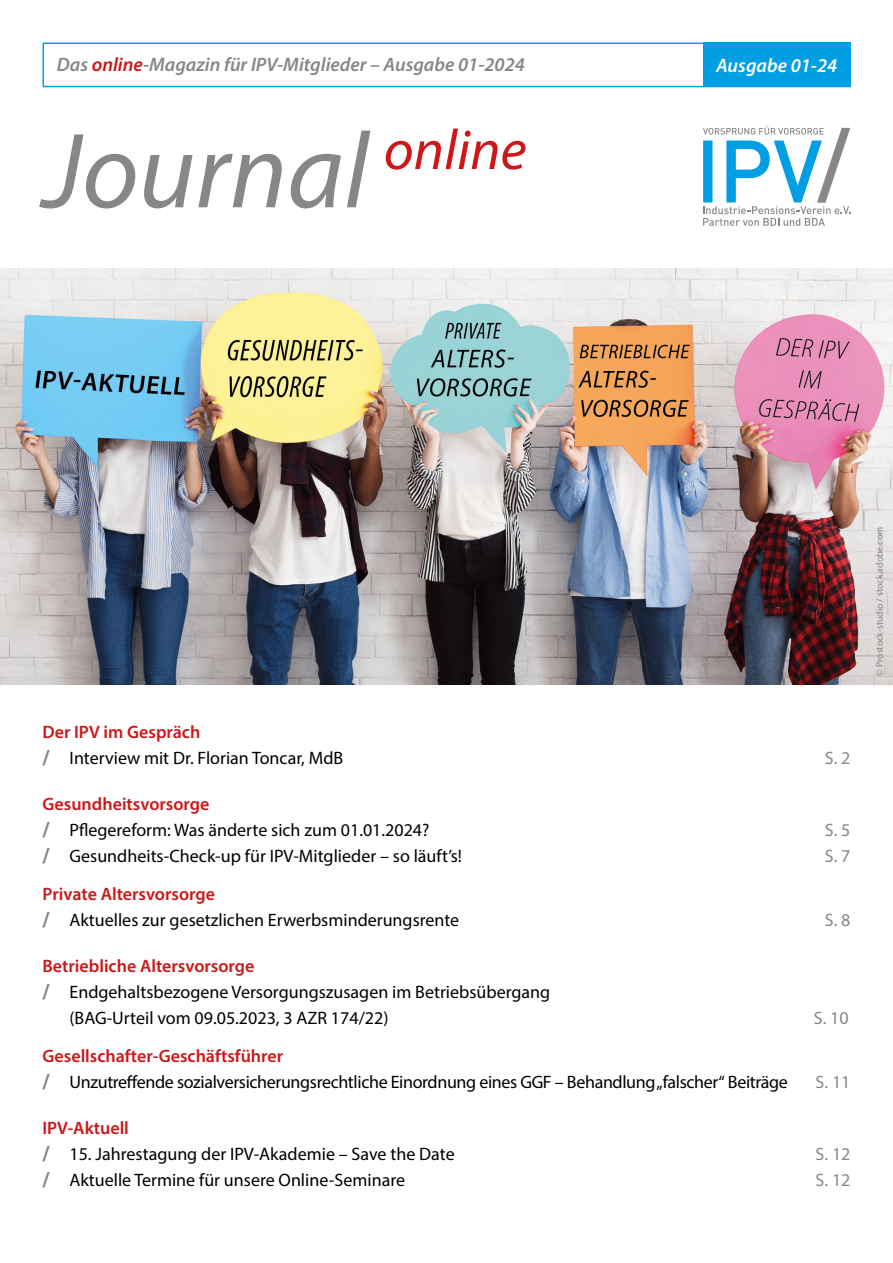
<style>
.page{position:relative;width:893px;height:1263px;background:#fff}
.page>*{position:absolute;margin:0;border:0;box-sizing:border-box;transform-origin:0 0}
.t1{font:italic 108px "Myriad Pro";color:#878787}
.t2{font:italic 600 19.5px "Myriad Pro";color:#878787}
.t3{font:italic 600 19.5px "Myriad Pro";color:#fff}
.t4{font:18px/25.8px "Myriad Pro";color:#000}
.t5{font:18px/25.8px "Myriad Pro";letter-spacing:-.02em;color:#000}
.t6{font:18px "Myriad Pro";color:#878787}
.t7{font:600 18px "Myriad Pro";color:#cd1719}
.t8{font:9.75px "Myriad Pro";color:#878787}
.s1{color:#cd1719}
.s2{font-weight:600;color:#cd1719}
.s3{font-family:"DIN Bold";color:#878787}
</style>
<div class="page">
<div style="left:43px;top:43px;width:807px;height:44px;border:2px solid #009fe3"></div>
<div style="left:703px;top:43px;width:147px;height:44px;background:#009fe3"></div>
<svg style="left:703px;top:126px;width:147px;height:100px"></svg>
<img style="left:0;top:268px;width:893px;height:416px">
<p class="t2" style="left:57px;top:52px;width:470px">Das <span class="s1">online</span>-Magazin für IPV-Mitglieder – Ausgabe 01-2024</p>
<p class="t3" style="left:716px;top:53px;width:123px">Ausgabe 01-24</p>
<h1 class="t1" style="left:43px;top:104px;width:485px">Journal <sup>online</sup></h1>
<p class="t4" style="left:43px;top:719px;width:302px"><span class="s2">Der IPV im Gespräch<br></span><span class="s3">/</span> Interview mit Dr. Florian Toncar, MdB</p>
<p class="t4" style="left:43px;top:791px;width:388px"><span class="s2">Gesundheitsvorsorge<br></span><span class="s3">/</span> Pflegereform: Was änderte sich zum 01.01.2024?</p>
<p class="t6" style="left:825px;top:747px;width:27px">S.2</p>
<p class="t6" style="left:825px;top:819px;width:27px">S.5</p>
<p class="t4" style="left:43px;top:842px;width:421px"><span class="s3">/</span> Gesundheits-Check-up für IPV-Mitglieder – so läuft’s!</p>
<p class="t6" style="left:825px;top:844px;width:27px">S.7</p>
<p class="t4" style="left:43px;top:881px;width:418px"><span class="s2">Private Altersvorsorge<br></span><span class="s3">/</span> Aktuelles zur gesetzlichen Erwerbsminderungsrente</p>
<p class="t6" style="left:825px;top:909px;width:27px">S.8</p>
<p class="t7" style="left:43px;top:955px;width:213px">Betriebliche Altersvorsorge</p>
<p class="t4" style="left:43px;top:979px;width:509px"><span class="s3">/</span> Endgehaltsbezogene Versorgungszusagen im Betriebsübergang</p>
<p class="t4" style="left:70px;top:1004px;width:320px">(BAG-Urteil vom 09.05.2023, 3 AZR 174/22)</p>
<p class="t6" style="left:814px;top:1006px;width:36px">S. 10</p>
<p class="t5" style="left:43px;top:1043px;width:747px"><span class="s2">Gesellschafter-Geschäftsführer<br></span><span class="s3">/</span> Unzutreffende sozialversicherungsrechtliche Einordnung eines GGF – Behandlung „falscher“ Beiträge</p>
<p class="t6" style="left:816px;top:1071px;width:36px">S. 11</p>
<p class="t4" style="left:43px;top:1115px;width:414px"><span class="s2">IPV-Aktuell<br></span><span class="s3">/</span> 15. Jahrestagung der IPV-Akademie – Save the Date</p>
<p class="t6" style="left:816px;top:1143px;width:36px">S. 12</p>
<p class="t4" style="left:43px;top:1166px;width:364px"><span class="s3">/</span> Aktuelle Termine für unsere Online-Seminare</p>
<p class="t6" style="left:816px;top:1168px;width:36px">S. 12</p>
<p class="t8" style="left:873px;top:675px;width:150px;rotate:-90deg">© Prostock-studio / stock.adobe.com</p>
</div>
